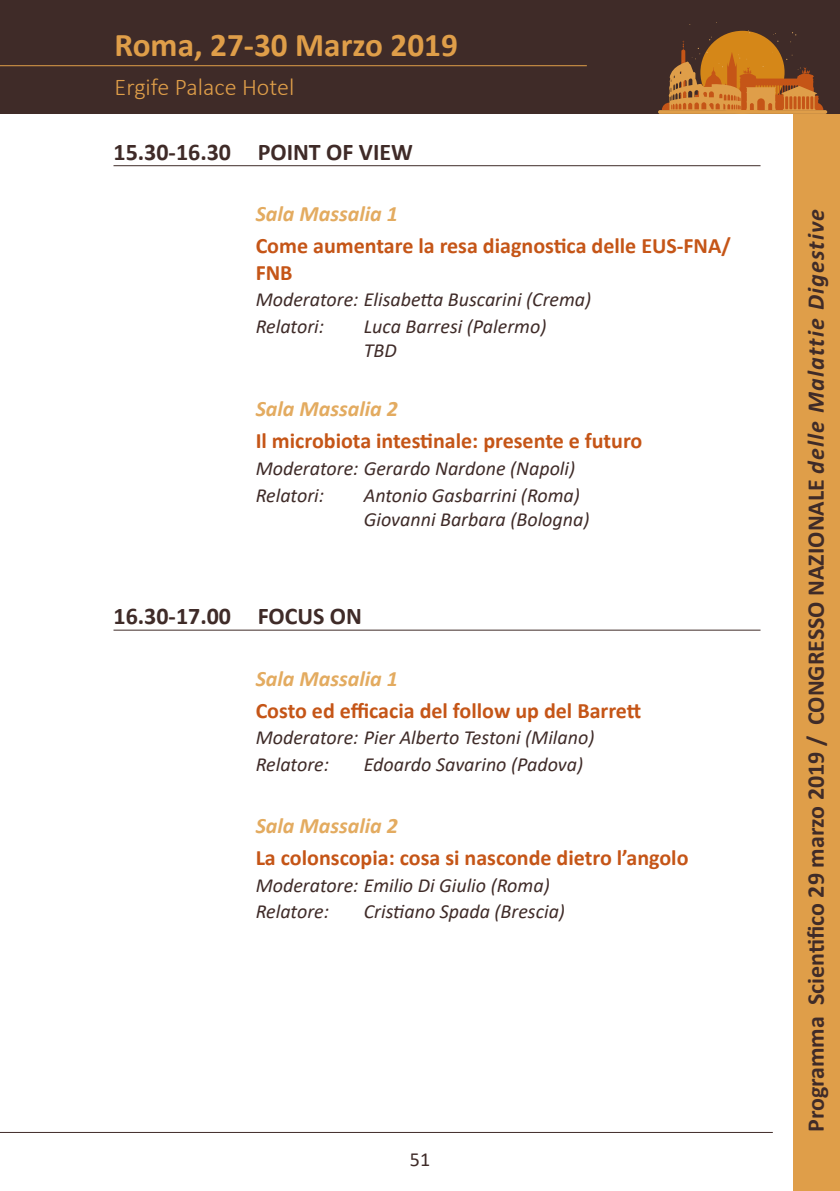
<style>
.page{position:relative;width:840px;height:1191px;background:#fff}
.page>*{position:absolute;margin:0;border:0;box-sizing:border-box;transform-origin:0 0}
.t1{font:700 33.2px "Calibri";color:#df9e49}
.t2{font:700 24px "Calibri";color:#3f2b28}
.t3{font:300 24px "Calibri";color:#df9e49}
.t4{font:700 22px/26.4px "Calibri";color:#c55517}
.t5{font:italic 700 22px "Calibri";color:#e3ab60}
.t6{font:italic 20px/26.8px "Calibri";color:#3f2b28}
.t7{font:20px "Calibri";color:#3f2b28}
.s1{font-style:italic}
</style>
<div class="page">
<div style="left:793px;top:0;width:46px;height:1191px;background:#df9e49"></div>
<div style="left:0;top:0;width:839px;height:113px;background:#3f2b28"></div>
<hr style="left:0;top:1132px;width:772px;height:1px;background:#3f2b28">
<hr style="left:0;top:65px;width:586px;height:1px;background:#df9e49">
<svg style="left:657px;top:110px;width:169px;height:4px"></svg>
<svg style="left:661px;top:22px;width:161px;height:88px"></svg>
<hr style="left:113px;top:165px;width:647px;height:1px;background:#3f2b28">
<hr style="left:113px;top:630px;width:647px;height:1px;background:#3f2b28">
<h1 class="t1" style="left:115px;top:21px;width:344px">Roma, 27-30 Marzo 2019</h1>
<p class="t3" style="left:115px;top:72px;width:181px">Ergife Palace Hotel</p>
<p class="t2" style="left:113px;top:135px;width:301px">15.30-16.30 POINT OF VIEW</p>
<p class="t5" style="left:255px;top:198px;width:144px">Sala Massalia 1</p>
<p class="t4" style="left:255px;top:232px;width:476px">Come aumentare la resa diagnostica delle EUS-FNA/<br>FNB</p>
<p class="t6" style="left:255px;top:285px;width:337px">Moderatore: Elisabetta Buscarini (Crema)<br>Relatori:</p>
<p class="t6" style="left:363px;top:314px;width:184px;line-height:24px">Luca Barresi (Palermo)<br>TBD</p>
<p class="t5" style="left:255px;top:393px;width:144px">Sala Massalia 2</p>
<p class="t4" style="left:255px;top:427px;width:388px">Il microbiota intestinale: presente e futuro</p>
<p class="t6" style="left:255px;top:454px;width:321px">Moderatore: Gerardo Nardone (Napoli)<br>Relatori:</p>
<p class="t6" style="left:363px;top:482px;width:227px;line-height:24px">Antonio Gasbarrini (Roma)<br>Giovanni Barbara (Bologna)</p>
<p class="t2" style="left:113px;top:599px;width:250px">16.30-17.00 FOCUS ON</p>
<p class="t5" style="left:255px;top:662px;width:144px">Sala Massalia 1</p>
<p class="t4" style="left:255px;top:697px;width:387px">Costo ed efficacia del follow up del Barrett</p>
<p class="t6" style="left:255px;top:723px;width:340px">Moderatore: Pier Alberto Testoni (Milano)<br>Relatore:</p>
<p class="t6" style="left:363px;top:750px;width:221px">Edoardo Savarino (Padova)</p>
<p class="t5" style="left:255px;top:809px;width:144px">Sala Massalia 2</p>
<p class="t4" style="left:255px;top:844px;width:434px">La colonscopia: cosa si nasconde dietro l’angolo</p>
<p class="t6" style="left:255px;top:870px;width:295px">Moderatore: Emilio Di Giulio (Roma)<br>Relatore:</p>
<p class="t6" style="left:363px;top:897px;width:203px">Cristiano Spada (Brescia)</p>
<p class="t7" style="left:409px;top:1145px;width:22px">51</p>
<p class="t2" style="left:798px;top:1132px;width:925px;rotate:-90deg">Programma Scientifico 29 marzo 2019 / CONGRESSO NAZIONALE <span class="s1">delle Malattie Digestive</span></p>
</div>
